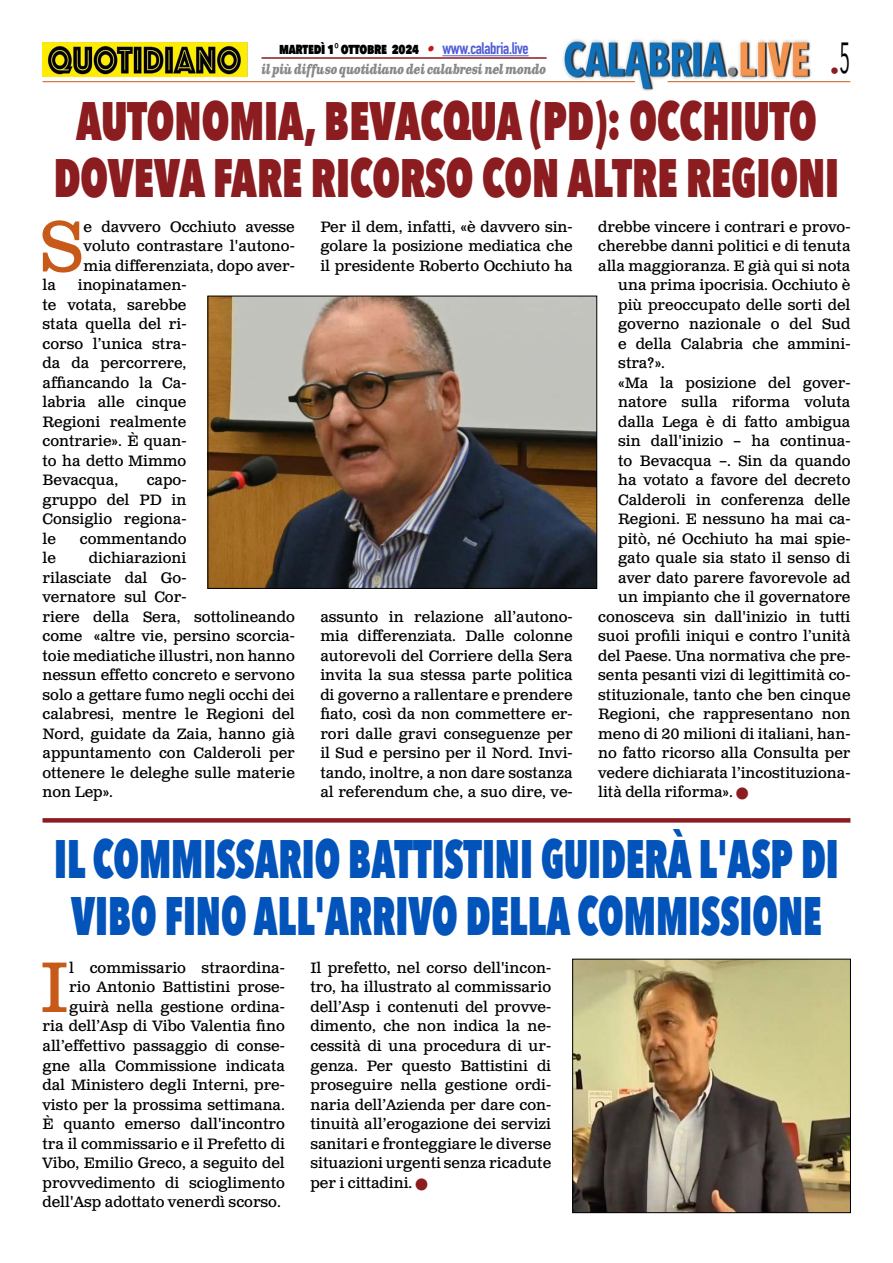
<style>
.page{position:relative;width:893px;height:1263px;background:#fff}
.page>*{position:absolute;margin:0;border:0;box-sizing:border-box;transform-origin:0 0}
.t1{font:71.25px "Clarendon Text Pro";color:#c85a19}
.t2{font:800 54px/57px "Avenir Next Condensed";color:#0253ba;text-align:center;scale:.74 1}
.t3{font:800 54px/57px "Avenir Next Condensed";color:#8b1c1f;text-align:center;scale:.8 1}
.t4{font:18px "Avenir Next Condensed";color:#8b1c1f}
.t5{font:15px/19.5px "Clarendon Text Pro";color:#000;text-align:justify}
.t6{font:800 15px "Avenir Next Condensed";letter-spacing:-.02em;color:#000;scale:.9 1}
.t7{font:italic 700 13.5px "Clarendon Text Pro";letter-spacing:-.04em;color:#878787;scale:.79 1}
.s1{font-family:"Clarendon Text Pro";font-weight:700;font-style:italic;color:#ca181a}
.s2{font-family:"DIN Condensed";font-weight:700;font-size:16.5px;color:#4f5cd6}
.s3{color:#8b1c1f}
</style>
<div class="page">
<img style="left:563px;top:39px;width:248px;height:51px">
<hr style="left:43px;top:81px;width:592px;height:1px;background:#c85a19">
<hr style="left:668px;top:81px;width:182px;height:1px;background:#c85a19">
<hr style="left:442px;top:55px;width:87px;height:1px;background:#4f5cd6">
<hr style="left:261px;top:57px;width:286px;height:2px;background:#8b1c1f">
<img style="left:43px;top:42px;width:204px;height:35px">
<img style="left:210px;top:298px;width:385px;height:289px">
<div style="left:208px;top:296px;width:389px;height:293px;border:1px solid #000"></div>
<div style="left:43px;top:818px;width:807px;height:5px;background:#8b1c1f"></div>
<img style="left:574px;top:961px;width:275px;height:250px">
<div style="left:572px;top:959px;width:279px;height:254px;border:1px solid #000"></div>
<p class="t4" style="left:830px;top:55px;width:22px">•<sup>5</sup></p>
<p class="t6" style="left:279px;top:39px;width:279px">martedì 1° ottobre 2024 <span class="s1">•</span> <span class="s2">www.calabria.live</span></p>
<p class="t7" style="left:261px;top:61px;width:362px">il più diffuso quotidiano dei calabresi nel mondo</p>
<h2 class="t3" style="left:54px;top:92px;width:983px">AUTONOMIA, BEVACQUA (PD): OCCHIUTO<br>DOVEVA FARE RICORSO CON ALTRE REGIONI</h2>
<h1 class="t1" style="left:40px;top:203px;width:45px">S</h1>
<p class="t5" style="left:84px;top:218px;width:213px">e davvero Occhiuto avesse voluto contrastare l'autono&shy;mia differenziata, dopo aver-</p>
<p class="t5" style="left:43px;top:276px;width:15px">la</p>
<p class="t5" style="left:320px;top:218px;width:254px">Per il dem, infatti, «è davvero sin&shy;golare la posizione mediatica che il presidente Roberto Occhiuto ha</p>
<p class="t5" style="left:598px;top:218px;width:254px">drebbe vincere i contrari e provo-</p>
<p class="t5" style="left:598px;top:237px;width:254px">cherebbe danni politici e di tenuta</p>
<p class="t5" style="left:598px;top:257px;width:254px">alla maggioranza. E già qui si nota</p>
<p class="t5" style="left:618px;top:276px;width:234px">una prima ipocrisia. Occhiuto è</p>
<p class="t5" style="left:618px;top:296px;width:234px">più preoccupato delle sorti del</p>
<p class="t5" style="left:618px;top:315px;width:234px">governo nazionale o del Sud</p>
<p class="t5" style="left:618px;top:335px;width:234px">e della Calabria che ammini-</p>
<p class="t5" style="left:618px;top:354px;width:48px">stra?».</p>
<p class="t5" style="left:618px;top:374px;width:234px">«Ma la posizione del gover-</p>
<p class="t5" style="left:618px;top:393px;width:234px">natore sulla riforma voluta</p>
<p class="t5" style="left:618px;top:413px;width:234px">dalla Lega è di fatto ambigua</p>
<p class="t5" style="left:618px;top:432px;width:234px">sin dall'inizio – ha continua-</p>
<p class="t5" style="left:618px;top:452px;width:234px">to Bevacqua –. Sin da quando</p>
<p class="t5" style="left:618px;top:471px;width:234px">ha votato a favore del decreto</p>
<p class="t5" style="left:618px;top:491px;width:234px">Calderoli in conferenza delle</p>
<p class="t5" style="left:618px;top:510px;width:234px">Regioni. E nessuno ha mai ca-</p>
<p class="t5" style="left:618px;top:530px;width:234px">pitò, né Occhiuto ha mai spie-</p>
<p class="t5" style="left:618px;top:549px;width:234px">gato quale sia stato il senso di</p>
<p class="t5" style="left:618px;top:569px;width:234px">aver dato parere favorevole ad</p>
<p class="t5" style="left:618px;top:588px;width:234px">un impianto che il governatore</p>
<p class="t5" style="left:598px;top:608px;width:254px">conosceva sin dall'inizio in tutti</p>
<p class="t5" style="left:598px;top:627px;width:254px">suoi profili iniqui e contro l’unità</p>
<p class="t5" style="left:598px;top:647px;width:254px">del Paese. Una normativa che pre-</p>
<p class="t5" style="left:598px;top:666px;width:254px">senta pesanti vizi di legittimità co-</p>
<p class="t5" style="left:598px;top:686px;width:254px">stituzionale, tanto che ben cinque</p>
<p class="t5" style="left:598px;top:705px;width:254px">Regioni, che rappresentano non</p>
<p class="t5" style="left:598px;top:725px;width:254px">meno di 20 milioni di italiani, han-</p>
<p class="t5" style="left:598px;top:744px;width:254px">no fatto ricorso alla Consulta per</p>
<p class="t5" style="left:598px;top:764px;width:254px">vedere dichiarata l’incostituziona-</p>
<p class="t5" style="left:598px;top:783px;width:151px">lità della riforma». <span class="s3">■</span></p>
<h2 class="t2" style="left:54px;top:830px;width:1062px">IL COMMISSARIO BATTISTINI GUIDERÀ L'ASP DI<br>VIBO FINO ALL'ARRIVO DELLA COMMISSIONE</h2>
<h1 class="t1" style="left:40px;top:944px;width:31px">I</h1>
<p class="t5" style="left:43px;top:276px;width:145px;text-indent:35px">inopinatamen&shy;te votata, sarebbe stata quella del ri&shy;corso l’unica stra&shy;da da percorrere, affiancando la Ca&shy;labria alle cinque Regioni realmente contrarie». È quan&shy;to ha detto Mimmo Bevacqua,</p>
<p class="t5" style="left:43px;top:471px;width:145px;text-indent:104px">capo&shy;gruppo del PD in Consiglio regiona&shy;le</p>
<p class="t5" style="left:80px;top:530px;width:108px">commentando</p>
<p class="t5" style="left:43px;top:549px;width:254px;text-align:left;text-indent:46px">dichiarazioni<br>rilasciate dal Go-<br>vernatore sul Cor-<br>riere della Sera, sottolineando come «altre vie, persino scorcia&shy;toie mediatiche illustri, non hanno nessun effetto concreto e servono solo a gettare fumo negli occhi dei calabresi, mentre le Regioni del<br>Nord, guidate da Zaia, hanno già appuntamento con Calderoli per ottenere le deleghe sulle materie non Lep».</p>
<p class="t5" style="left:43px;top:549px;width:15px">le</p>
<p class="t5" style="left:320px;top:608px;width:254px">assunto in relazione all’autono&shy;mia differenziata. Dalle colonne autorevoli del Corriere della Sera invita la sua stessa parte politica di governo a rallentare e prendere fiato, così da non commettere er&shy;rori dalle gravi conseguenze per il Sud e persino per il Nord. Invi&shy;tando, inoltre, a non dare sostanza al referendum che, a suo dire, ve-</p>
<p class="t5" style="left:43px;top:959px;width:244px;text-align:right">l commissario straordina-<br>rio Antonio Battistini prose&shy;guirà nella gestione ordina-<br>ria dell’Asp di Vibo Valentia fino all’effettivo passaggio di conse&shy;gne alla Commissione indicata dal Ministero degli Interni, pre&shy;visto per la prossima settimana.<br>È quanto emerso dall'incontro tra il commissario e il Prefetto di<br>Vibo, Emilio Greco, a seguito del provvedimento di scioglimento dell'Asp adottato venerdì scorso.</p>
<p class="t5" style="left:310px;top:959px;width:242px">Il prefetto, nel corso dell'incon&shy;tro, ha illustrato al commissario dell’Asp i contenuti del provve&shy;dimento, che non indica la ne&shy;cessità di una procedura di ur&shy;genza. Per questo Battistini di proseguire nella gestione ordi&shy;naria dell’Azienda per dare con&shy;tinuità all’erogazione dei servizi sanitari e fronteggiare le diverse situazioni urgenti senza ricadute per i cittadini. <span class="s3">■</span></p>
</div>
